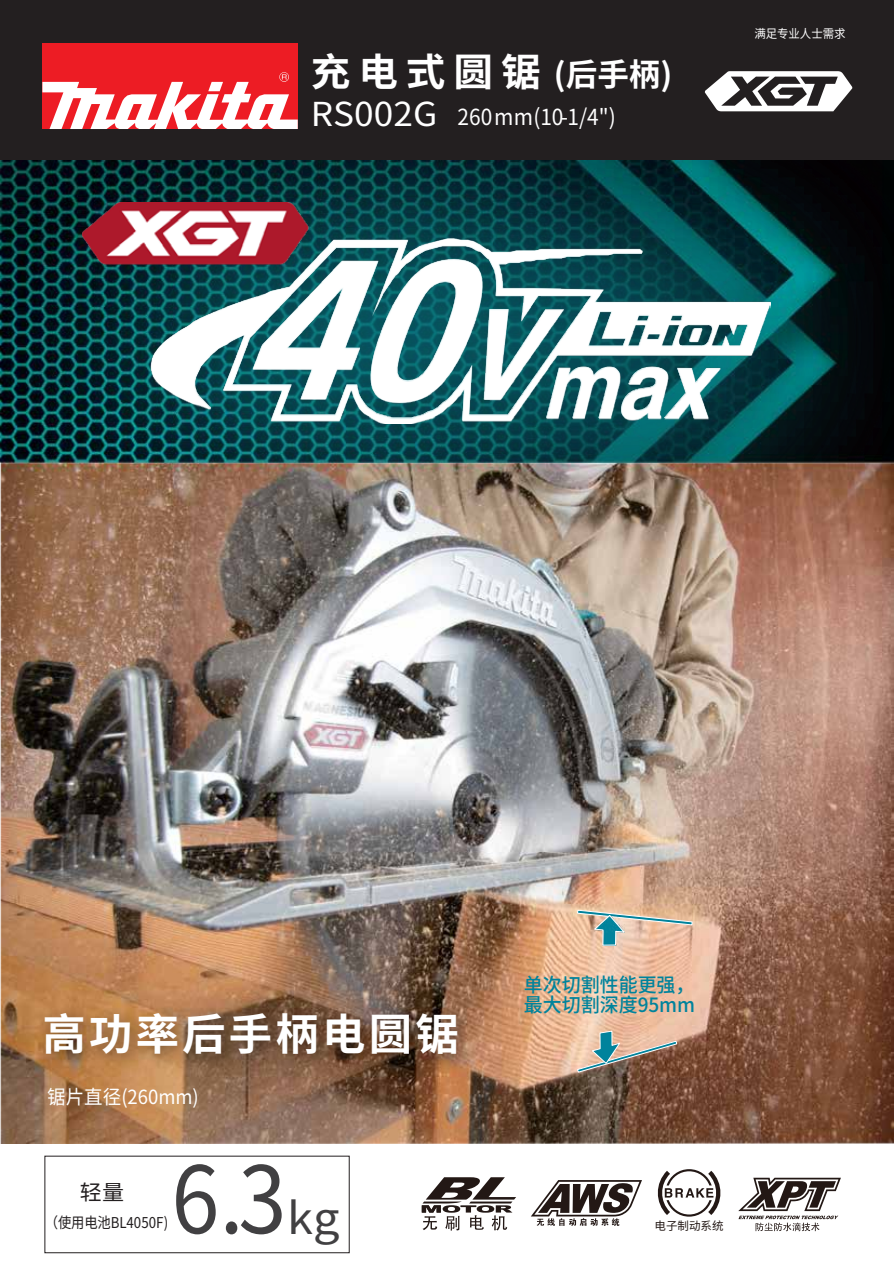
<style>
.page{position:relative;width:894px;height:1264px;background:#fff}
.page>*{position:absolute;margin:0;border:0;box-sizing:border-box;transform-origin:0 0}
.t1{font:92.4px "Source Han Sans SC";color:#414042;scale:.94 1}
.t2{font:700 43.35px "Source Han Sans SC";letter-spacing:.075em;color:#fff}
.t3{font:700 38.55px "Source Han Sans SC";letter-spacing:.2em;color:#fff}
.t4{font:700 31.5px "Source Han Sans SC";color:#fff}
.t5{font:22.05px "Source Han Sans SC";color:#fff;scale:.94 1}
.t6{font:21px "Source Han Sans SC";color:#231f20;scale:1.05 1}
.t7{font:500 19.65px/20.1px "Source Han Sans SC";letter-spacing:-.005em;color:#00839c}
.t8{font:19.5px "Source Han Sans SC";color:#fff;scale:.95 1}
.t9{font:15px "Source Han Sans SC";letter-spacing:-.01em;color:#231f20;scale:.89 1}
.t10{font:12px "Source Han Sans SC";letter-spacing:-.01em;color:#fff;scale:.95 1}
.t11{font:11.55px "Source Han Sans SC";color:#231815}
.s1{font-size:33px}
.s2{font-size:43.5px}
</style>
<div class="page">
<div style="left:0;top:0;width:893px;height:160px;background:#231f20"></div>
<div style="left:42px;top:44px;width:256px;height:85px;background:#ed1c24"></div>
<svg style="left:42px;top:72px;width:256px;height:57px"></svg>
<img style="left:0;top:462px;width:893px;height:681px">
<img style="left:0;top:160px;width:893px;height:302px">
<img style="left:82px;top:203px;width:688px;height:220px">
<svg style="left:704px;top:71px;width:148px;height:40px"></svg>
<svg style="left:576px;top:909px;width:117px;height:36px;background:#cabba8"></svg>
<svg style="left:576px;top:1029px;width:101px;height:43px;background:#ae9c8b"></svg>
<svg style="left:738px;top:1177px;width:102px;height:53px"></svg>
<svg style="left:421px;top:1177px;width:95px;height:53px"></svg>
<svg style="left:531px;top:1180px;width:111px;height:45px"></svg>
<svg style="left:657px;top:1169px;width:64px;height:47px"></svg>
<img style="left:28px;top:998px;width:457px;height:120px">
<h3 class="t3" style="left:311px;top:50px;width:231px">充电式圆锯</h3>
<p class="t5" style="left:311px;top:104px;width:326px"><span class="s1">RS002G</span> 260mm(10-1/4")</p>
<h3 class="t4" style="left:554px;top:56px;width:120px">(后手柄)</h3>
<p class="t10" style="left:754px;top:27px;width:97px">满足专业人士需求</p>
<h2 class="t2" style="left:42px;top:1009px;width:417px">高功率后手柄电圆锯</h2>
<p class="t8" style="left:47px;top:1085px;width:161px">锯片直径(260mm)</p>
<p class="t6" style="left:80px;top:1180px;width:44px">轻量</p>
<p class="t9" style="left:45px;top:1214px;width:140px">（使用电池BL4050F)</p>
<h1 class="t1" style="left:171px;top:1146px;width:180px">6.3<span class="s2">kg</span></h1>
<p class="t7" style="left:524px;top:974px;width:173px">单次切割性能更强，最大切割深度95mm</p>
<p class="t11" style="left:654px;top:1218px;width:71px">电子制动系统</p>
</div>
